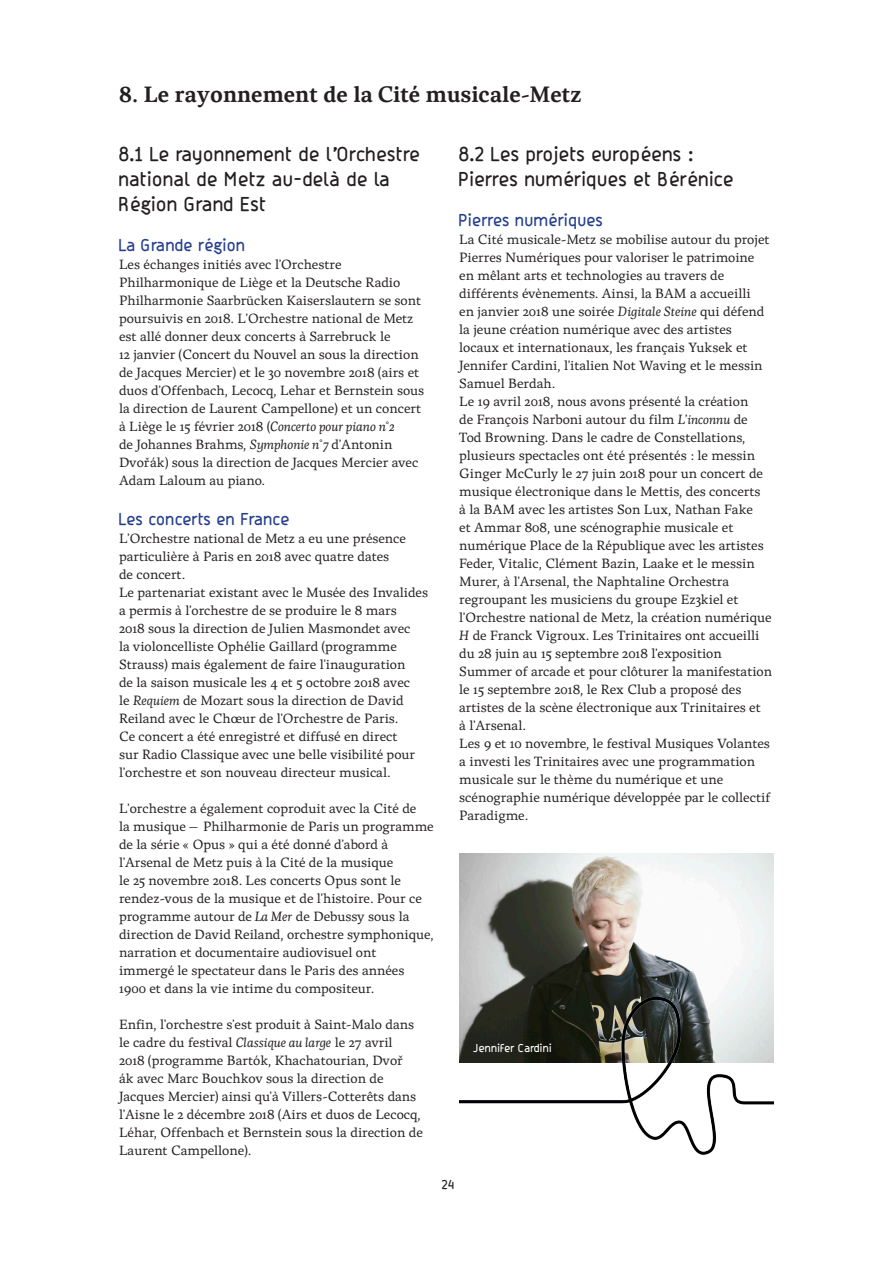
<style>
.page{position:relative;width:893px;height:1263px;background:#fff}
.page>*{position:absolute;margin:0;border:0;box-sizing:border-box;transform-origin:0 0}
.t1{font:700 22.5px "Malaussene Translation";color:#231f20}
.t2{font:500 21px/25.2px "Friends";color:#231f20}
.t3{font:500 18px "Friends";color:#253f8e}
.t4{font:13.5px/18px "Malaussene Translation";color:#231f20}
.t5{font:500 13.5px "Friends";color:#231f20}
.t6{font:500 12px "Friends";color:#fff}
.s1{font-style:italic}
</style>
<div class="page">
<img style="left:459px;top:854px;width:315px;height:124px">
<img style="left:459px;top:978px;width:315px;height:178px">
<p class="t1" style="left:119px;top:81px;width:464px">8. Le rayonnement de la Cité musicale-Metz</p>
<p class="t2" style="left:119px;top:141px;width:303px">8.1 Le rayonnement de l’Orchestre national de Metz au-delà de la<br>Région Grand Est</p>
<p class="t3" style="left:119px;top:235px;width:128px">La Grande région</p>
<p class="t4" style="left:119px;top:255px;width:307px">Les échanges initiés avec l’Orchestre Philharmonique de Liège et la Deutsche Radio Philharmonie Saarbrücken Kaiserslautern se sont poursuivis en 2018. L’Orchestre national de Metz est allé donner deux concerts à Sarrebruck le<br>12 janvier (Concert du Nouvel an sous la direction de Jacques Mercier) et le 30 novembre 2018 (airs et duos d’Offenbach, Lecocq, Lehar et Bernstein sous la direction de Laurent Campellone) et un concert à Liège le 15 février 2018 (<span class="s1">Concerto pour piano n°2<br></span>de Johannes Brahms, <span class="s1">Symphonie n°7</span> d’Antonin</p>
<p class="t4" style="left:119px;top:453px;width:301px">Dvorˇák) sous la direction de Jacques Mercier avec<br>Adam Laloum au piano.</p>
<p class="t3" style="left:119px;top:509px;width:173px">Les concerts en France</p>
<p class="t4" style="left:119px;top:529px;width:288px">L’Orchestre national de Metz a eu une présence particulière à Paris en 2018 avec quatre dates de concert.</p>
<p class="t4" style="left:119px;top:583px;width:311px">Le partenariat existant avec le Musée des Invalides a permis à l’orchestre de se produire le 8 mars<br>2018 sous la direction de Julien Masmondet avec<br>la violoncelliste Ophélie Gaillard (programme Strauss) mais également de faire l’inauguration<br>de la saison musicale les 4 et 5 octobre 2018 avec<br>le <span class="s1">Requiem</span> de Mozart sous la direction de David Reiland avec le Chœur de l’Orchestre de Paris.<br>Ce concert a été enregistré et diffusé en direct<br>sur Radio Classique avec une belle visibilité pour l’orchestre et son nouveau directeur musical.</p>
<p class="t4" style="left:119px;top:799px;width:316px">L’orchestre a également coproduit avec la Cité de<br>la musique – Philharmonie de Paris un programme de la série « Opus » qui a été donné d’abord à l’Arsenal de Metz puis à la Cité de la musique<br>le 25 novembre 2018. Les concerts Opus sont le rendez-vous de la musique et de l’histoire. Pour ce programme autour de <span class="s1">La Mer</span> de Debussy sous la direction de David Reiland, orchestre symphonique, narration et documentaire audiovisuel ont immergé le spectateur dans le Paris des années 1900 et dans la vie intime du compositeur.</p>
<p class="t4" style="left:119px;top:1015px;width:305px">Enfin, l’orchestre s’est produit à Saint-Malo dans le cadre du festival <span class="s1">Classique au large</span> le 27 avril<br>2018 (programme Bartók, Khachatourian, Dvorˇ<br>ák avec Marc Bouchkov sous la direction de Jacques Mercier) ainsi qu’à Villers-Cotterêts dans l’Aisne le 2 décembre 2018 (Airs et duos de Lecocq, Léhar, Offenbach et Bernstein sous la direction de Laurent Campellone).</p>
<p class="t2" style="left:459px;top:141px;width:277px">8.2 Les projets européens :<br>Pierres numériques et Bérénice</p>
<p class="t3" style="left:459px;top:210px;width:146px">Pierres numériques</p>
<p class="t4" style="left:459px;top:230px;width:312px">La Cité musicale-Metz se mobilise autour du projet Pierres Numériques pour valoriser le patrimoine en mêlant arts et technologies au travers de différents évènements. Ainsi, la BAM a accueilli<br>en janvier 2018 une soirée <span class="s1">Digitale Steine</span> qui défend la jeune création numérique avec des artistes locaux et internationaux, les français Yuksek et Jennifer Cardini, l’italien Not Waving et le messin Samuel Berdah.</p>
<p class="t4" style="left:459px;top:392px;width:314px">Le 19 avril 2018, nous avons présenté la création<br>de François Narboni autour du film <span class="s1">L’inconnu</span> de Tod Browning. Dans le cadre de Constellations, plusieurs spectacles ont été présentés : le messin Ginger McCurly le 27 juin 2018 pour un concert de musique électronique dans le Mettis, des concerts<br>à la BAM avec les artistes Son Lux, Nathan Fake<br>et Ammar 808, une scénographie musicale et numérique Place de la République avec les artistes Feder, Vitalic, Clément Bazin, Laake et le messin Murer, à l’Arsenal, the Naphtaline Orchestra regroupant les musiciens du groupe Ez3kiel et l’Orchestre national de Metz, la création numérique <span class="s1">H</span> de Franck Vigroux. Les Trinitaires ont accueilli du 28 juin au 15 septembre 2018 l’exposition Summer of arcade et pour clôturer la manifestation le 15 septembre 2018, le Rex Club a proposé des artistes de la scène électronique aux Trinitaires et<br>à l’Arsenal.</p>
<p class="t4" style="left:459px;top:734px;width:312px">Les 9 et 10 novembre, le festival Musiques Volantes a investi les Trinitaires avec une programmation musicale sur le thème du numérique et une scénographie numérique développée par le collectif Paradigme.</p>
<p class="t6" style="left:474px;top:1042px;width:80px">Jennifer Cardini</p>
<p class="t5" style="left:442px;top:1177px;width:14px">24</p>
</div>
